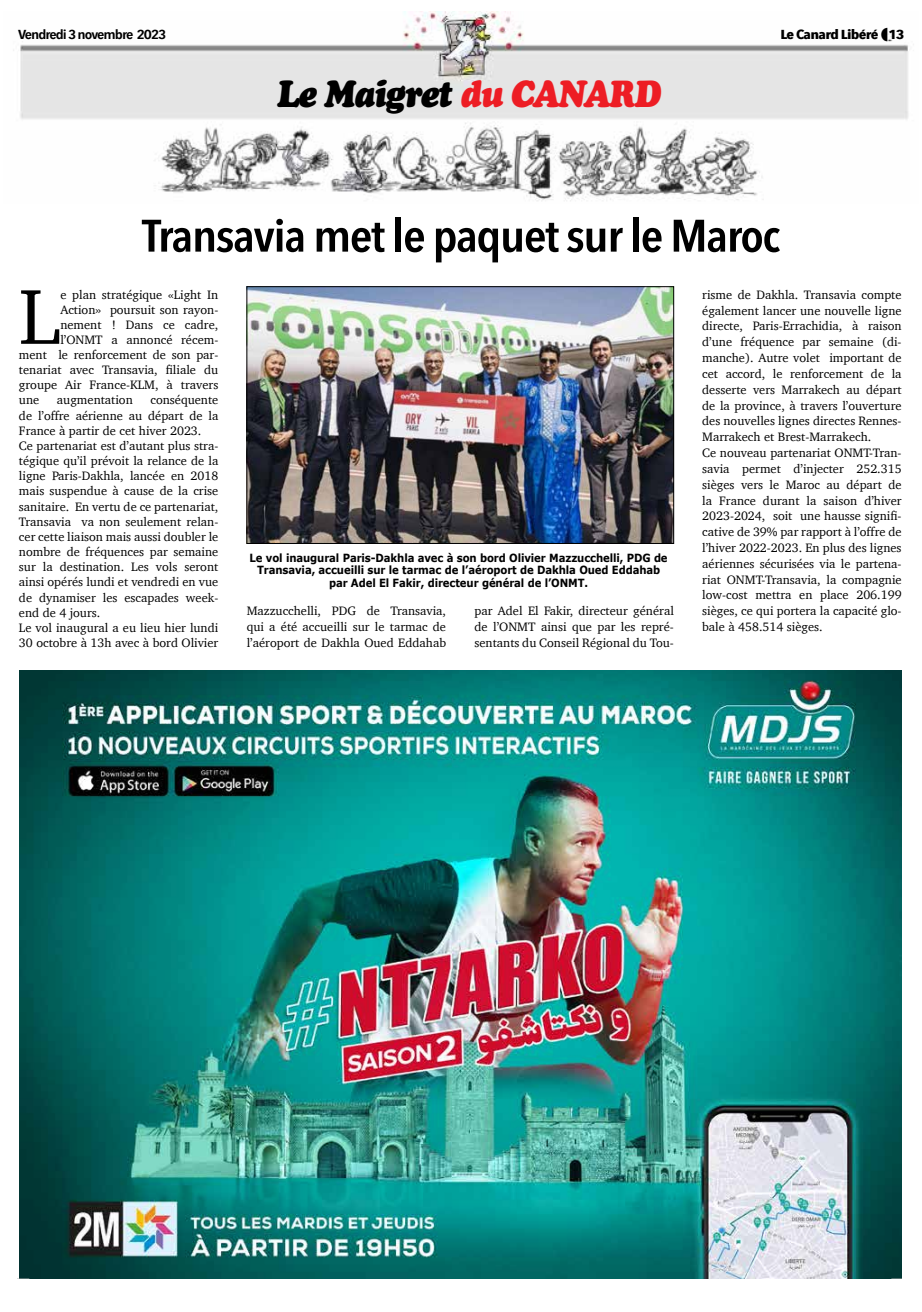
<style>
.page{position:relative;width:922px;height:1312px;background:#fff}
.page>*{position:absolute;margin:0;border:0;box-sizing:border-box;transform-origin:0 0}
.t1{font:79.62px "Charter";color:#000}
.t2{font:600 45px "Avenir Next Condensed";letter-spacing:-.03em;color:#000;scale:1.12 1}
.t3{font:italic 37.5px "Cooper Black Std";letter-spacing:-.04em;color:#000;scale:.9 1}
.t4{font:600 13px "Avenir Next Condensed";letter-spacing:-.06em;color:#000;scale:1.25 1}
.t5{font:700 13px "Avenir Next Condensed";letter-spacing:-.04em;color:#000;scale:1.25 1}
.t6{font:12.5px/15.8px "Charter";color:#000}
.t7{font:700 11.25px/12.5px "Verdana";letter-spacing:-.01em;color:#000;text-align:center;scale:.9 1}
.s1{color:#ed1d24}
</style>
<div class="page">
<img style="left:13px;top:12px;width:901px;height:189px">
<img style="left:249px;top:288px;width:422px;height:253px">
<div style="left:247px;top:286px;width:426px;height:257px;border:1px solid #000"></div>
<img style="left:20px;top:670px;width:880px;height:608px">
<svg style="left:17px;top:1278px;width:12px;height:1px"></svg>
<svg style="left:881px;top:28px;width:6px;height:13px"></svg>
<p class="t4" style="left:18px;top:23px;width:120px">Vendredi 3 novembre 2023</p>
<p class="t5" style="left:780px;top:27px;width:100px">Le Canard Libéré 13</p>
<h3 class="t3" style="left:277px;top:71px;width:428px">Le Maigret <span class="s1">du CANARD</span></h3>
<h2 class="t2" style="left:142px;top:197px;width:571px">Transavia met le paquet sur le Maroc</h2>
<h1 class="t1" style="left:19px;top:248px;width:43px">L</h1>
<p class="t6" style="left:60px;top:286px;width:159px">e plan stratégique «Light In</p>
<p class="t6" style="left:60px;top:301px;width:159px">Action» poursuit son rayon-</p>
<p class="t6" style="left:60px;top:316px;width:159px">nement ! Dans ce cadre,</p>
<p class="t6" style="left:60px;top:331px;width:159px">l’ONMT a annoncé récem-</p>
<p class="t6" style="left:19px;top:346px;width:201px">ment le renforcement de son par-</p>
<p class="t6" style="left:19px;top:362px;width:201px">tenariat avec Transavia, filiale du</p>
<p class="t6" style="left:19px;top:377px;width:201px">groupe Air France-KLM, à travers</p>
<p class="t6" style="left:19px;top:392px;width:22px">une</p>
<p class="t6" style="left:57px;top:392px;width:77px">augmentation</p>
<p class="t6" style="left:19px;top:392px;width:201px;line-height:15.1px;text-indent:131px">conséquente de l’offre aérienne au départ de la<br>France à partir de cet hiver 2023.<br>Ce partenariat est d’autant plus stra&shy;tégique qu’il prévoit la relance de la ligne Paris-Dakhla, lancée en 2018 mais suspendue à cause de la crise sanitaire. En vertu de ce partenariat,<br>Transavia va non seulement relan&shy;cer cette liaison mais aussi doubler le nombre de fréquences par semaine sur la destination. Les vols seront ainsi opérés lundi et vendredi en vue de dynamiser les escapades week&shy;end de 4 jours.<br>Le vol inaugural a eu lieu hier lundi<br>30 octobre à 13h avec à bord Olivier</p>
<p class="t7" style="left:249px;top:551px;width:466px">Le vol inaugural Paris-Dakhla avec à son bord Olivier Mazzucchelli, PDG de<br>Transavia, accueilli sur le tarmac de l’aéroport de Dakhla Oued Eddahab par Adel El Fakir, directeur général de l’ONMT.</p>
<p class="t6" style="left:247px;top:602px;width:201px;text-align:justify">Mazzucchelli, PDG de Transavia, qui a été accueilli sur le tarmac de l’aéroport de Dakhla Oued Eddahab</p>
<p class="t6" style="left:474px;top:602px;width:201px;text-align:justify">par Adel El Fakir, directeur général de l’ONMT ainsi que par les repré&shy;sentants du Conseil Régional du Tou-</p>
<p class="t6" style="left:702px;top:286px;width:201px">risme de Dakhla. Transavia compte également lancer une nouvelle ligne directe, Paris-Errachidia, à raison d’une fréquence par semaine (di&shy;manche). Autre volet important de cet accord, le renforcement de la desserte vers Marrakech au départ de la province, à travers l’ouverture des nouvelles lignes directes Rennes-Marrakech et Brest-Marrakech.<br>Ce nouveau partenariat ONMT-Tran&shy;savia permet d’injecter 252.315 sièges vers le Maroc au départ de la France durant la saison d’hiver 2023-2024, soit une hausse signifi&shy;cative de 39% par rapport à l’offre de l’hiver 2022-2023. En plus des lignes aériennes sécurisées via le partena&shy;riat ONMT-Transavia, la compagnie low-cost mettra en place 206.199 sièges, ce qui portera la capacité glo&shy;bale à 458.514 sièges.</p>
</div>
